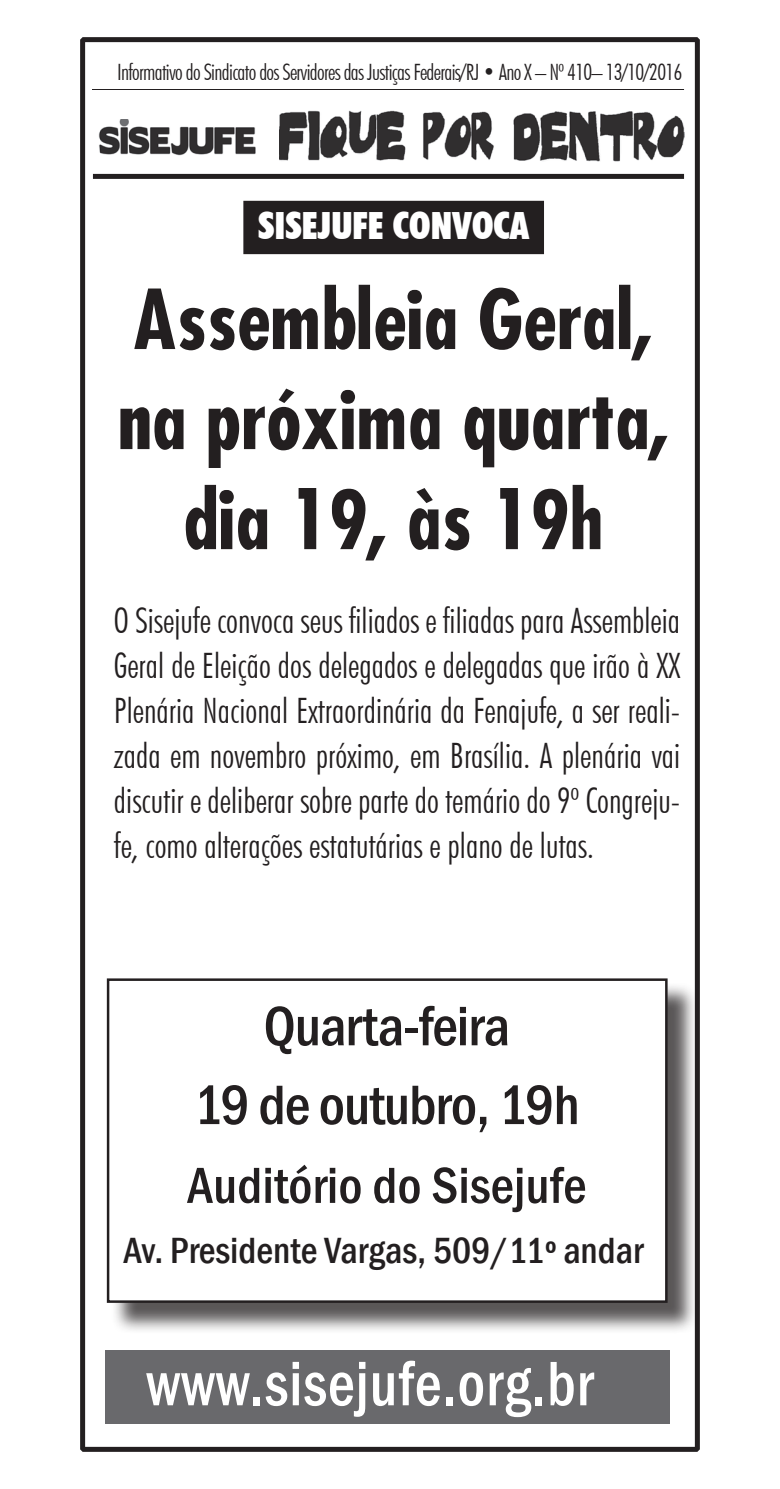
<style>
.page{position:relative;width:780px;height:1489px;background:#fff}
.page>*{position:absolute;margin:0;border:0;box-sizing:border-box;transform-origin:0 0}
.t1{font:700 condensed 80px "Futura";color:#231f20}
.t2{font:500 condensed 65px "Franklin Gothic";letter-spacing:.015em;color:#fff;scale:.93 1}
.t3{font:500 condensed 57.5px "Franklin Gothic";letter-spacing:-.02em;color:#231f20}
.t4{font:500 condensed 52.5px "Franklin Gothic";color:#231f20}
.t5{font:500 condensed 37.5px "Franklin Gothic";color:#231f20}
.t6{font:900 condensed 37.5px "Futura BT";color:#fff}
.t7{font:300 condensed 35px/45px "Futura BT";color:#231f20;text-align:justify}
.t8{font:300 condensed 22.5px "Futura BT";letter-spacing:-.03em;color:#231f20}
</style>
<div class="page">
<div style="left:105px;top:1350px;width:564px;height:73px;background:#69696c"></div>
<div style="left:110px;top:982px;width:588px;height:351px;background:#231f20;opacity:.75"></div>
<div style="left:108px;top:979px;width:558px;height:322px;background:#fff"></div>
<div style="left:107px;top:978px;width:560px;height:324px;border:2px solid #231f20"></div>
<div style="left:80px;top:37px;width:619px;height:1414px;border:5px solid #231f20"></div>
<div style="left:93px;top:174px;width:591px;height:5px;background:#231f20"></div>
<hr style="left:92px;top:89px;width:592px;height:1px;background:#231f20">
<img style="left:280px;top:111px;width:404px;height:50px">
<img style="left:98px;top:119px;width:158px;height:37px">
<div style="left:244px;top:202px;width:298px;height:51px;background:#231f20"></div>
<div style="left:243px;top:201px;width:301px;height:53px;border:2px solid #231f20"></div>
<p class="t8" style="left:117px;top:59px;width:566px">Informativo do Sindicato dos Servidores das Justiças Federais/RJ • Ano X – Nº 410– 13/10/2016</p>
<p class="t6" style="left:258px;top:203px;width:272px">SISEJUFE CONVOCA</p>
<p class="t1" style="left:134px;top:267px;width:520px">Assembleia Geral,</p>
<p class="t1" style="left:118px;top:367px;width:553px">na próxima quarta,</p>
<p class="t1" style="left:184px;top:467px;width:421px">dia 19, às 19h</p>
<p class="t7" style="left:114px;top:597px;width:568px">O Sisejufe convoca seus filiados e filiadas para Assembleia Geral de Eleição dos delegados e delegadas que irão à XX Plenária Nacional Extraordinária da Fenajufe, a ser reali&shy;zada em novembro próximo, em Brasília. A plenária vai discutir e deliberar sobre parte do temário do 9º Congreju&shy;fe, como alterações estatutárias e plano de lutas.</p>
<p class="t3" style="left:263px;top:988px;width:248px">Quarta-feira</p>
<p class="t3" style="left:193px;top:1067px;width:388px">19 de outubro, 19h</p>
<p class="t4" style="left:187px;top:1150px;width:401px">Auditório do Sisejufe</p>
<p class="t5" style="left:123px;top:1226px;width:521px">Av. Presidente Vargas, 509/11º andar</p>
<p class="t2" style="left:146px;top:1340px;width:482px">www.sisejufe.org.br</p>
</div>
